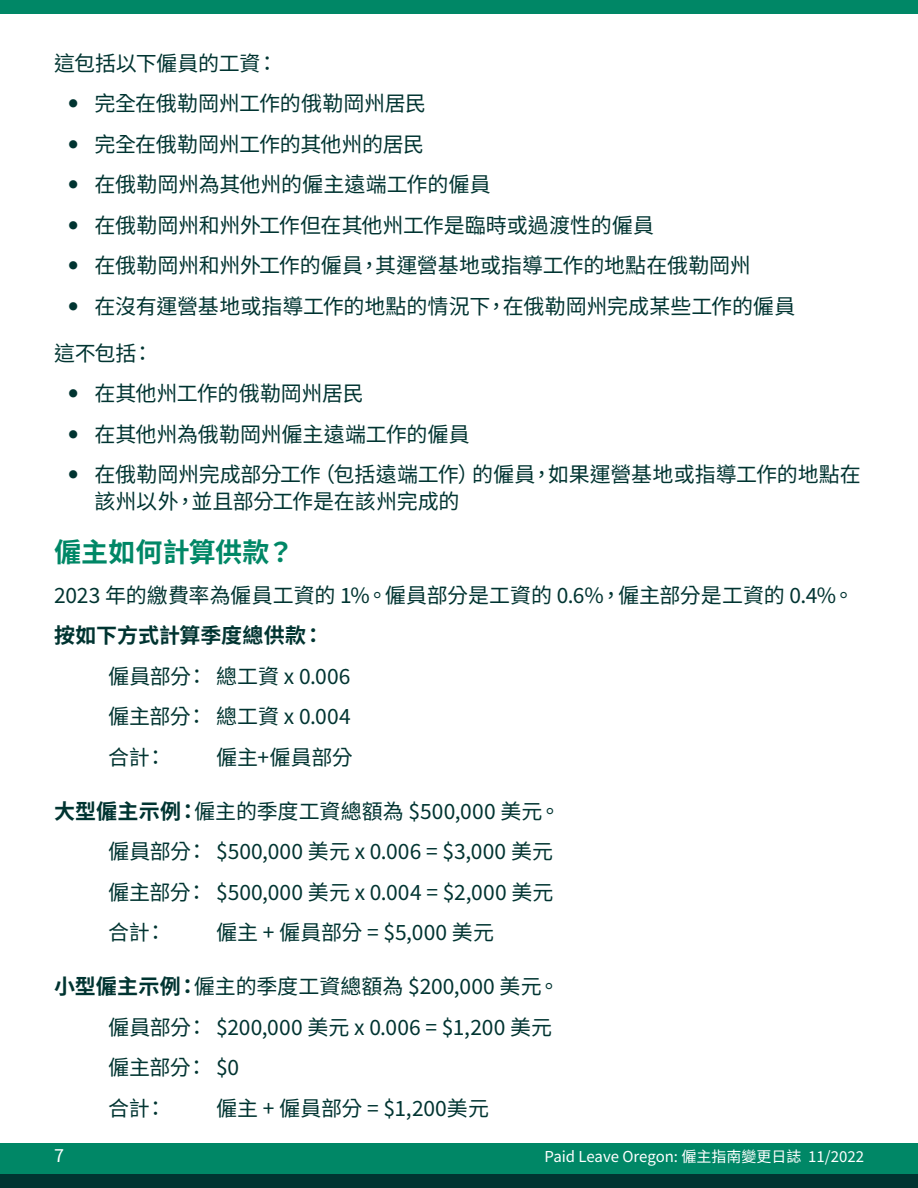
<style>
.page{position:relative;width:918px;height:1188px;background:#fff}
.page>*{position:absolute;margin:0;border:0;box-sizing:border-box;transform-origin:0 0}
.Heading_2{font:700 27px "Noto Sans TC";letter-spacing:.005em;color:#008766}
.Indent_normal{font:21px/27px "Noto Sans TC";letter-spacing:-.005em;color:#003431}
.t1{font:700 21px "Noto Sans TC";color:#003431}
.t2{font:18px "Noto Sans TC";color:#fff}
.t3{font:15px "Noto Sans TC";color:#fff}
.s1{font-weight:700}
</style>
<div class="page">
<div style="left:0;top:1144px;width:918px;height:44px;background:#008766"></div>
<div style="left:0;top:0;width:918px;height:14px;background:#008766"></div>
<div style="left:0;top:1174px;width:918px;height:14px;background:#003431"></div>
<p class="Indent_normal" style="left:54px;top:50px;width:225px">這包括以下僱員的工資：</p>
<p class="Indent_normal" style="left:94px;top:90px;width:333px">完全在俄勒岡州工作的俄勒岡州居民</p>
<p class="Indent_normal" style="left:94px;top:131px;width:331px">完全在俄勒岡州工作的其他州的居民</p>
<p class="Indent_normal" style="left:94px;top:171px;width:398px">在俄勒岡州為其他州的僱主遠端工作的僱員</p>
<p class="Indent_normal" style="left:94px;top:212px;width:561px">在俄勒岡州和州外工作但在其他州工作是臨時或過渡性的僱員</p>
<p class="Indent_normal" style="left:94px;top:252px;width:658px">在俄勒岡州和州外工作的僱員，其運營基地或指導工作的地點在俄勒岡州</p>
<p class="Indent_normal" style="left:94px;top:293px;width:702px">在沒有運營基地或指導工作的地點的情況下，在俄勒岡州完成某些工作的僱員</p>
<p class="Indent_normal" style="left:54px;top:340px;width:101px">這不包括：</p>
<p class="Indent_normal" style="left:94px;top:381px;width:271px">在其他州工作的俄勒岡州居民</p>
<p class="Indent_normal" style="left:94px;top:421px;width:377px">在其他州為俄勒岡州僱主遠端工作的僱員</p>
<p class="Indent_normal" style="left:94px;top:462px;width:768px">在俄勒岡州完成部分工作（包括遠端工作）的僱員，如果運營基地或指導工作的地點在該州以外，並且部分工作是在該州完成的</p>
<p class="Heading_2" style="left:54px;top:537px;width:242px">僱主如何計算供款？</p>
<p class="Indent_normal" style="left:54px;top:582px;width:802px">2023 年的繳費率為僱員工資的 1%。僱員部分是工資的 0.6%，僱主部分是工資的 0.4%。</p>
<p class="t1" style="left:54px;top:624px;width:271px">按如下方式計算季度總供款：</p>
<p class="Indent_normal" style="left:108px;top:663px;width:244px">僱員部分：總工資 x 0.006</p>
<p class="Indent_normal" style="left:108px;top:703px;width:244px">僱主部分：總工資 x 0.004</p>
<p class="Indent_normal" style="left:108px;top:744px;width:60px">合計：</p>
<p class="Indent_normal" style="left:216px;top:744px;width:138px">僱主+僱員部分</p>
<p class="Indent_normal" style="left:54px;top:798px;width:508px"><span class="s1">大型僱主示例：</span>僱主的季度工資總額為 $500,000 美元。</p>
<p class="Indent_normal" style="left:108px;top:838px;width:447px">僱員部分： $500,000 美元 x 0.006 = $3,000 美元</p>
<p class="Indent_normal" style="left:108px;top:879px;width:447px">僱主部分： $500,000 美元 x 0.004 = $2,000 美元</p>
<p class="Indent_normal" style="left:108px;top:919px;width:60px">合計：</p>
<p class="Indent_normal" style="left:216px;top:919px;width:280px">僱主 + 僱員部分 = $5,000 美元</p>
<p class="Indent_normal" style="left:54px;top:973px;width:507px"><span class="s1">小型僱主示例：</span>僱主的季度工資總額為 $200,000 美元。</p>
<p class="Indent_normal" style="left:108px;top:1014px;width:446px">僱員部分： $200,000 美元 x 0.006 = $1,200 美元</p>
<p class="Indent_normal" style="left:108px;top:1054px;width:133px">僱主部分： $0</p>
<p class="Indent_normal" style="left:108px;top:1095px;width:60px">合計：</p>
<p class="Indent_normal" style="left:216px;top:1095px;width:275px">僱主 + 僱員部分 = $1,200美元</p>
<p class="t2" style="left:54px;top:1145px;width:11px">7</p>
<p class="t3" style="left:545px;top:1148px;width:321px">Paid Leave Oregon: 僱主指南變更日誌 11/2022</p>
</div>
